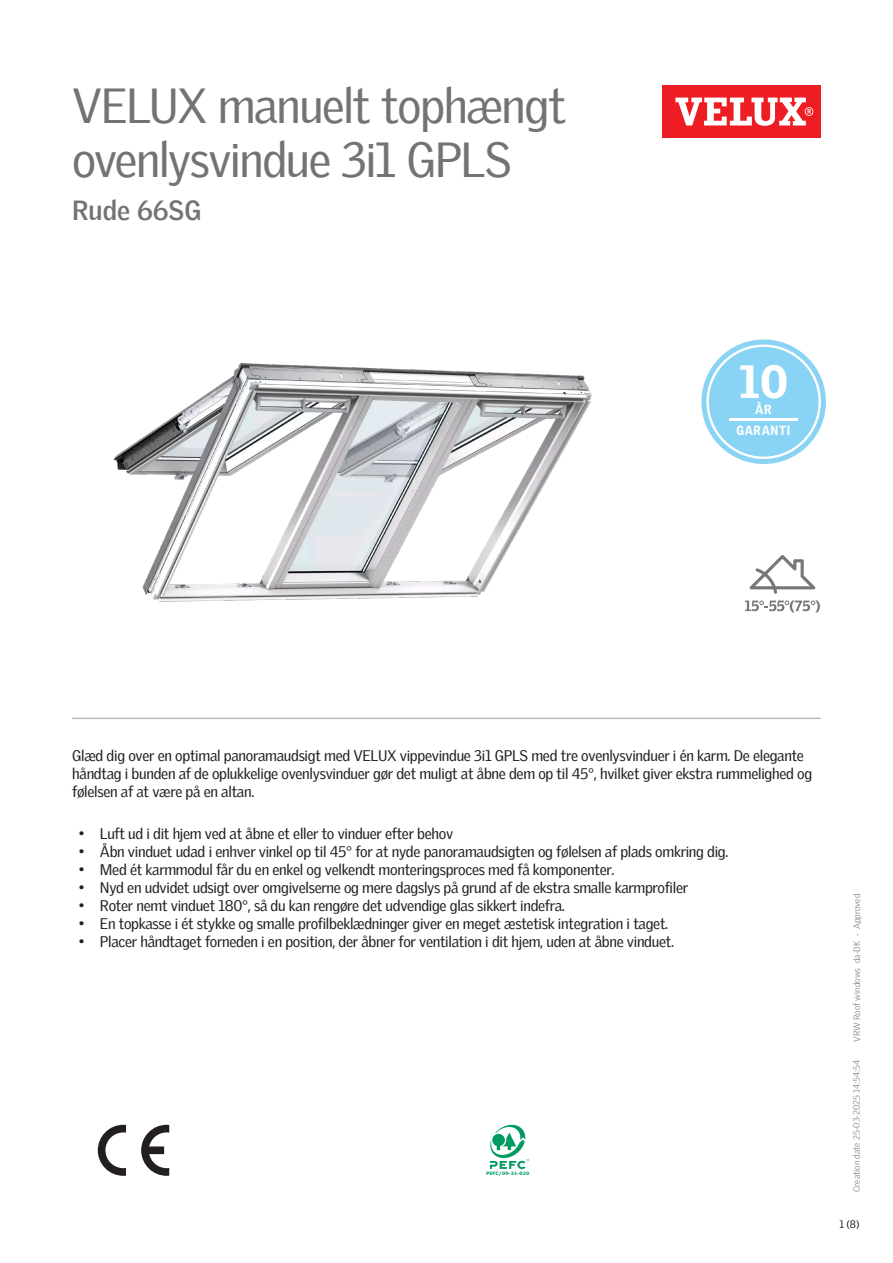
<style>
.page{position:relative;width:893px;height:1263px;background:#fff}
.page>*{position:absolute;margin:0;border:0;box-sizing:border-box;transform-origin:0 0}
.Headline{font:48px/54px "Velux Gothic";letter-spacing:-.03em;color:#737371}
.t1{font:900 45.3px "Velux Gothic";color:#fff}
.t2{font:700 27px "Velux Gothic";color:#737371}
.Body_Regular{font:15px/18px "Velux Gothic";letter-spacing:-.02em;color:#231f20}
.t3{font:900 12.9px "Velux Gothic";letter-spacing:.05em;color:#fff;scale:.93 1}
.t4{font:10.5px "Velux Gothic";color:#231f20}
.t5{font:300 9px "Velux Gothic";color:#7c7e81}
.t6{font:700 4.65px "Verdana";color:#009b61}
</style>
<div class="page">
<div style="left:662px;top:85px;width:159px;height:53px;background:#ee1d23"></div>
<svg style="left:675px;top:98px;width:138px;height:28px"></svg>
<hr style="left:72px;top:717px;width:749px;height:2px;background:#bcbdbb">
<svg style="left:749px;top:555px;width:66px;height:39px"></svg>
<svg style="left:745px;top:600px;width:75px;height:12px"></svg>
<svg style="left:141px;top:1125px;width:28px;height:51px"></svg>
<svg style="left:98px;top:1125px;width:28px;height:51px"></svg>
<svg style="left:490px;top:1125px;width:39px;height:44px"></svg>
<svg style="left:701px;top:339px;width:125px;height:125px"></svg>
<div style="left:709px;top:347px;width:109px;height:110px;background:#89d3f4;border-radius:50%"></div>
<hr style="left:729px;top:419px;width:69px;height:2px;background:#fff">
<img style="left:113px;top:363px;width:479px;height:239px">
<p class="Headline" style="left:72px;top:74px;width:495px">VELUX manuelt tophængt ovenlysvindue 3i1 GPLS</p>
<p class="t2" style="left:72px;top:190px;width:131px">Rude 66SG</p>
<p class="t1" style="left:739px;top:353px;width:50px">10</p>
<p class="t3" style="left:736px;top:422px;width:60px">GARANTI</p>
<p class="t3" style="left:755px;top:401px;width:19px">ÅR</p>
<p class="Body_Regular" style="left:72px;top:745px;width:741px">Glæd dig over en optimal panoramaudsigt med VELUX vippevindue 3i1 GPLS med tre ovenlysvinduer i én karm. De elegante håndtag i bunden af de oplukkelige ovenlysvinduer gør det muligt at åbne dem op til 45°, hvilket giver ekstra rummelighed og følelsen af at være på en altan.</p>
<p class="Body_Regular" style="left:79px;top:823px;width:376px">• Luft ud i dit hjem ved at åbne et eller to vinduer efter behov</p>
<p class="Body_Regular" style="left:79px;top:841px;width:651px">• Åbn vinduet udad i enhver vinkel op til 45° for at nyde panoramaudsigten og følelsen af plads omkring dig.</p>
<p class="Body_Regular" style="left:79px;top:859px;width:537px">• Med ét karmmodul får du en enkel og velkendt monteringsproces med få komponenter.</p>
<p class="Body_Regular" style="left:79px;top:877px;width:611px">• Nyd en udvidet udsigt over omgivelserne og mere dagslys på grund af de ekstra smalle karmprofiler</p>
<p class="Body_Regular" style="left:79px;top:895px;width:488px">• Roter nemt vinduet 180°, så du kan rengøre det udvendige glas sikkert indefra.</p>
<p class="Body_Regular" style="left:79px;top:913px;width:591px">• En topkasse i ét stykke og smalle profilbeklædninger giver en meget æstetisk integration i taget.</p>
<p class="Body_Regular" style="left:79px;top:931px;width:597px">• Placer håndtaget forneden i en position, der åbner for ventilation i dit hjem, uden at åbne vinduet.</p>
<p class="t6" style="left:486px;top:1170px;width:45px">PEFC/09-31-020</p>
<p class="t5" style="left:850px;top:1042px;width:150px;rotate:-90deg">VRW Roof windows da-DK - Approved</p>
<p class="t5" style="left:850px;top:1192px;width:133px;rotate:-90deg">Creation date 25-03-2025 14:54:54</p>
<p class="t4" style="left:839px;top:1216px;width:22px">1 (8)</p>
</div>
